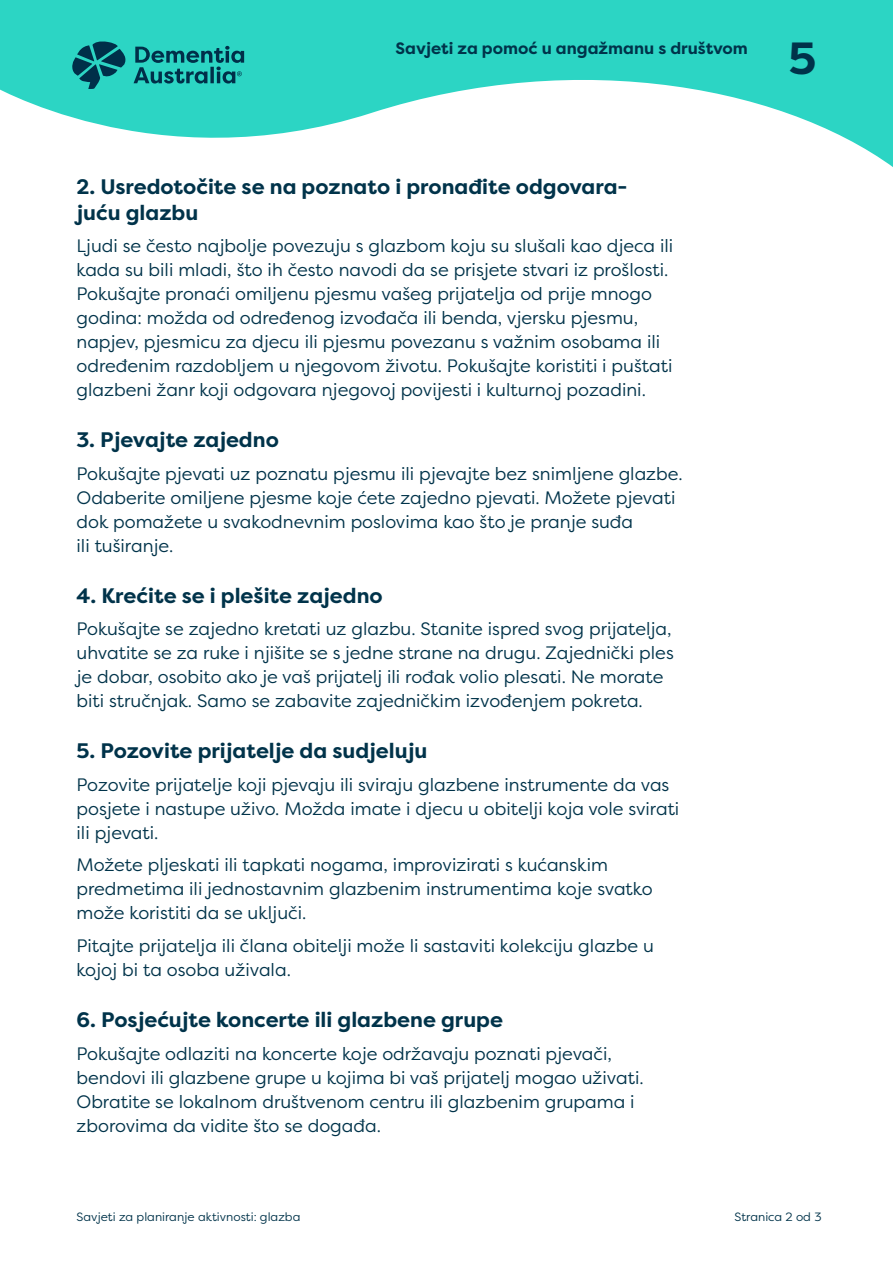
<style>
.page{position:relative;width:893px;height:1263px;background:#fff}
.page>*{position:absolute;margin:0;border:0;box-sizing:border-box;transform-origin:0 0}
.t1{font:700 45px "Filson Pro";color:#00334a}
.t2{font:700 21px/25.5px "Filson Pro";color:#00334a}
.t3{font:18px/24px "Filson Pro";color:#00334a}
.t4{font:700 16.5px "Filson Pro";color:#00334a}
.t5{font:12px "Filson Pro";color:#00334a}
</style>
<div class="page">
<svg style="left:0;top:0;width:893px;height:167px;fill:#2cd5c4"></svg>
<svg style="left:72px;top:41px;width:172px;height:48px;background:#1d9d9a"></svg>
<p class="t4" style="left:395px;top:38px;width:354px">Savjeti za pomoć u angažmanu s društvom</p>
<h1 class="t1" style="left:789px;top:30px;width:29px">5</h1>
<p class="t2" style="left:77px;top:175px;width:552px">2. Usredotočite se na poznato i pronađite odgovara&shy;juću glazbu</p>
<p class="t3" style="left:77px;top:234px;width:598px">Ljudi se često najbolje povezuju s glazbom koju su slušali kao djeca ili kada su bili mladi, što ih često navodi da se prisjete stvari iz prošlosti.<br>Pokušajte pronaći omiljenu pjesmu vašeg prijatelja od prije mnogo godina: možda od određenog izvođača ili benda, vjersku pjesmu, napjev, pjesmicu za djecu ili pjesmu povezanu s važnim osobama ili određenim razdobljem u njegovom životu. Pokušajte koristiti i puštati glazbeni žanr koji odgovara njegovoj povijesti i kulturnoj pozadini.</p>
<p class="t2" style="left:77px;top:428px;width:204px">3. Pjevajte zajedno</p>
<p class="t3" style="left:77px;top:461px;width:608px">Pokušajte pjevati uz poznatu pjesmu ili pjevajte bez snimljene glazbe.<br>Odaberite omiljene pjesme koje ćete zajedno pjevati. Možete pjevati dok pomažete u svakodnevnim poslovima kao što je pranje suđa<br>ili tuširanje.</p>
<p class="t2" style="left:77px;top:583px;width:308px">4. Krećite se i plešite zajedno</p>
<p class="t3" style="left:77px;top:617px;width:599px">Pokušajte se zajedno kretati uz glazbu. Stanite ispred svog prijatelja, uhvatite se za ruke i njišite se s jedne strane na drugu. Zajednički ples je dobar, osobito ako je vaš prijatelj ili rođak volio plesati. Ne morate biti stručnjak. Samo se zabavite zajedničkim izvođenjem pokreta.</p>
<p class="t2" style="left:77px;top:739px;width:352px">5. Pozovite prijatelje da sudjeluju</p>
<p class="t3" style="left:77px;top:772px;width:604px">Pozovite prijatelje koji pjevaju ili sviraju glazbene instrumente da vas posjete i nastupe uživo. Možda imate i djecu u obitelji koja vole svirati ili pjevati.</p>
<p class="t3" style="left:77px;top:853px;width:578px">Možete pljeskati ili tapkati nogama, improvizirati s kućanskim predmetima ili jednostavnim glazbenim instrumentima koje svatko može koristiti da se uključi.</p>
<p class="t3" style="left:77px;top:933px;width:579px">Pitajte prijatelja ili člana obitelji može li sastaviti kolekciju glazbe u kojoj bi ta osoba uživala.</p>
<p class="t2" style="left:77px;top:1007px;width:428px">6. Posjećujte koncerte ili glazbene grupe</p>
<p class="t3" style="left:77px;top:1041px;width:569px">Pokušajte odlaziti na koncerte koje održavaju poznati pjevači, bendovi ili glazbene grupe u kojima bi vaš prijatelj mogao uživati.<br>Obratite se lokalnom društvenom centru ili glazbenim grupama i zborovima da vidite što se događa.</p>
<p class="t5" style="left:77px;top:1209px;width:225px">Savjeti za planiranje aktivnosti: glazba</p>
<p class="t5" style="left:735px;top:1209px;width:88px">Stranica 2 od 3</p>
</div>
